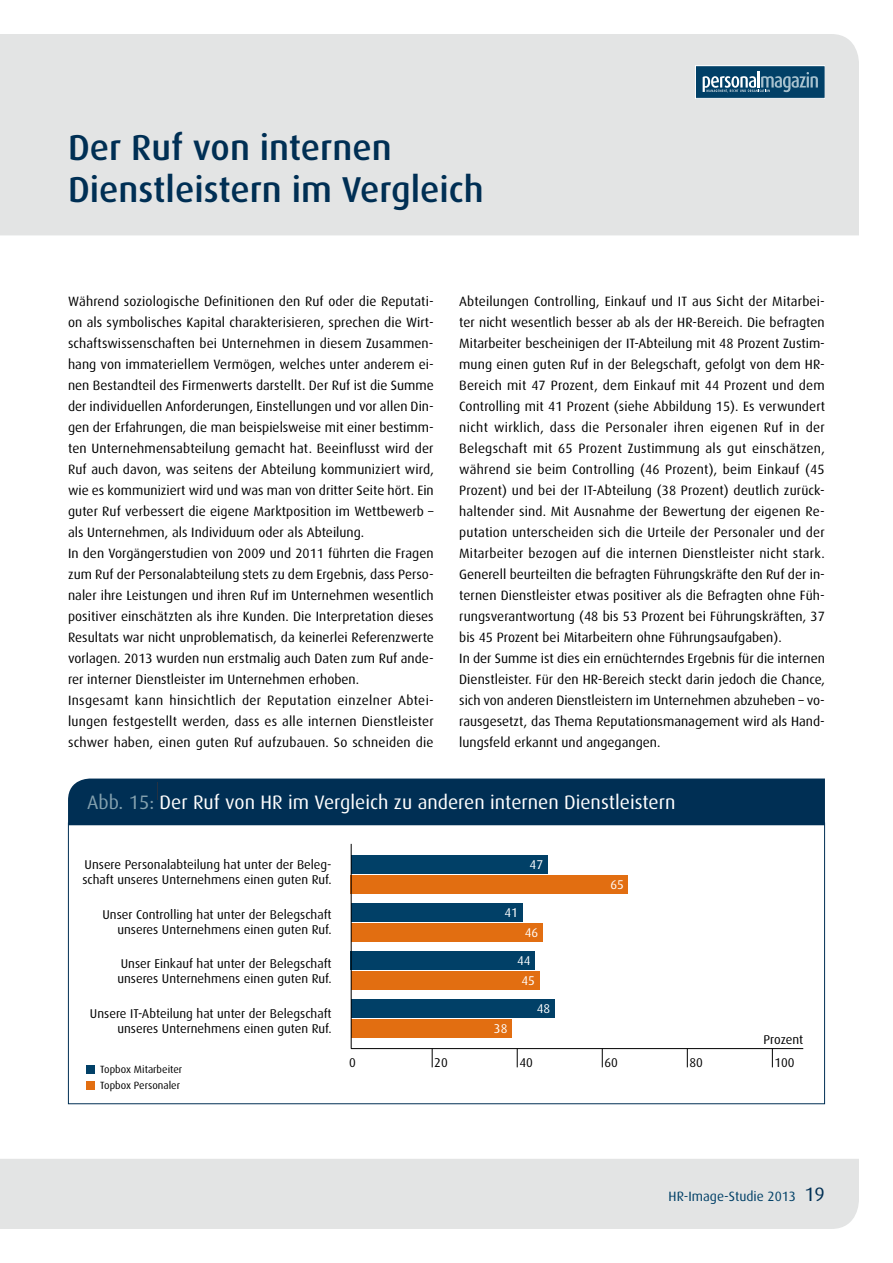
<style>
.page{position:relative;width:893px;height:1263px;background:#fff}
.page>*{position:absolute;margin:0;border:0;box-sizing:border-box;transform-origin:0 0}
.t1{font:500 36px/42px "Dax";color:#002f54}
.t2{font:19.5px "Dax";color:#fff}
.t3{font:13.5px/21px "Dax";letter-spacing:.005em;color:#000}
.t4{font:13.5px "Dax";color:#014067}
.t5{font:12.75px/15px "Dax";color:#000}
.t6{font:12.75px/27.5px "Dax";color:#fff}
.t7{font:10.5px "Dax";color:#000}
.s1{color:#83a0ae}
.s2{font-size:19.5px;color:#002f54}
</style>
<div class="page">
<div style="left:0;top:1159px;width:859px;height:70px;background:#e3e4e4"></div>
<div style="left:0;top:34px;width:859px;height:201px;background:#e3e4e4"></div>
<div style="left:696px;top:66px;width:129px;height:32px;background:#014067"></div>
<svg style="left:703px;top:71px;width:115px;height:22px"></svg>
<div style="left:68px;top:778px;width:757px;height:47px;background:#002f54"></div>
<hr style="left:351px;top:1048px;width:452px;height:1px;background:#000">
<div style="left:86px;top:1081px;width:9px;height:9px;background:#e26e11"></div>
<div style="left:86px;top:1065px;width:9px;height:8px;background:#014067"></div>
<svg style="left:432px;top:1048px;width:1px;height:19px"></svg>
<svg style="left:517px;top:1048px;width:1px;height:19px"></svg>
<svg style="left:602px;top:1048px;width:1px;height:19px"></svg>
<svg style="left:687px;top:1048px;width:1px;height:19px"></svg>
<svg style="left:772px;top:1048px;width:1px;height:19px"></svg>
<div style="left:351px;top:855px;width:196px;height:18px;background:#014067"></div>
<div style="left:351px;top:875px;width:277px;height:19px;background:#e26e11"></div>
<div style="left:351px;top:903px;width:171px;height:18px;background:#014067"></div>
<div style="left:351px;top:923px;width:192px;height:18px;background:#e26e11"></div>
<div style="left:351px;top:951px;width:184px;height:18px;background:#014067"></div>
<div style="left:351px;top:971px;width:188px;height:18px;background:#e26e11"></div>
<div style="left:351px;top:999px;width:203px;height:18px;background:#014067"></div>
<div style="left:351px;top:1019px;width:161px;height:18px;background:#e26e11"></div>
<hr style="left:351px;top:844px;width:1px;height:204px;background:#000">
<p class="t1" style="left:68px;top:127px;width:417px">Der Ruf von internen<br>Dienstleistern im Vergleich</p>
<p class="t3" style="left:68px;top:291px;width:367px">Während soziologische Definitionen den Ruf oder die Reputati&shy;on als symbolisches Kapital charakterisieren, sprechen die Wirt&shy;schaftswissenschaften bei Unternehmen in diesem Zusammen&shy;hang von immateriellem Vermögen, welches unter anderem ei&shy;nen Bestandteil des Firmenwerts darstellt. Der Ruf ist die Summe der individuellen Anforderungen, Einstellungen und vor allen Din&shy;gen der Erfahrungen, die man beispielsweise mit einer bestimm&shy;ten Unternehmensabteilung gemacht hat. Beeinflusst wird der Ruf auch davon, was seitens der Abteilung kommuniziert wird, wie es kommuniziert wird und was man von dritter Seite hört. Ein guter Ruf verbessert die eigene Marktposition im Wettbewerb – als Unternehmen, als Individuum oder als Abteilung.<br>In den Vorgängerstudien von 2009 und 2011 führten die Fragen zum Ruf der Personalabteilung stets zu dem Ergebnis, dass Perso&shy;naler ihre Leistungen und ihren Ruf im Unternehmen wesentlich positiver einschätzten als ihre Kunden. Die Interpretation dieses Resultats war nicht unproblematisch, da keinerlei Referenzwerte vorlagen. 2013 wurden nun erstmalig auch Daten zum Ruf ande&shy;rer interner Dienstleister im Unternehmen erhoben.<br>Insgesamt kann hinsichtlich der Reputation einzelner Abtei&shy;lungen festgestellt werden, dass es alle internen Dienstleister schwer haben, einen guten Ruf aufzubauen. So schneiden die</p>
<p class="t3" style="left:459px;top:291px;width:367px">Abteilungen Controlling, Einkauf und IT aus Sicht der Mitarbei&shy;ter nicht wesentlich besser ab als der HR-Bereich. Die befragten Mitarbeiter bescheinigen der IT-Abteilung mit 48 Prozent Zustim&shy;mung einen guten Ruf in der Belegschaft, gefolgt von dem HR-Bereich mit 47 Prozent, dem Einkauf mit 44 Prozent und dem Controlling mit 41 Prozent (siehe Abbildung 15). Es verwundert nicht wirklich, dass die Personaler ihren eigenen Ruf in der Belegschaft mit 65 Prozent Zustimmung als gut einschätzen, während sie beim Controlling (46 Prozent), beim Einkauf (45<br>Prozent) und bei der IT-Abteilung (38 Prozent) deutlich zurück&shy;haltender sind. Mit Ausnahme der Bewertung der eigenen Re&shy;putation unterscheiden sich die Urteile der Personaler und der Mitarbeiter bezogen auf die internen Dienstleister nicht stark.<br>Generell beurteilten die befragten Führungskräfte den Ruf der in&shy;ternen Dienstleister etwas positiver als die Befragten ohne Füh&shy;rungsverantwortung (48 bis 53 Prozent bei Führungskräften, 37 bis 45 Prozent bei Mitarbeitern ohne Führungsaufgaben).<br>In der Summe ist dies ein ernüchterndes Ergebnis für die internen Dienstleister. Für den HR-Bereich steckt darin jedoch die Chance, sich von anderen Dienstleistern im Unternehmen abzuheben – vo&shy;rausgesetzt, das Thema Reputationsmanagement wird als Hand&shy;lungsfeld erkannt und angegangen.</p>
<p class="t2" style="left:87px;top:791px;width:590px"><span class="s1">Abb. 15:</span> Der Ruf von HR im Vergleich zu anderen internen Dienstleistern</p>
<p class="t5" style="left:82px;top:857px;width:251px">Unsere Personalabteilung hat unter der Beleg&shy;schaft unseres Unternehmens einen guten Ruf.</p>
<p class="t5" style="left:103px;top:907px;width:231px;text-align:right">Unser Controlling hat unter der Belegschaft unseres Unternehmens einen guten Ruf.</p>
<p class="t5" style="left:117px;top:956px;width:216px">Unser Einkauf hat unter der Belegschaft unseres Unternehmens einen guten Ruf.</p>
<p class="t5" style="left:90px;top:1006px;width:243px;text-align:right">Unsere IT-Abteilung hat unter der Belegschaft unseres Unternehmens einen guten Ruf.</p>
<p class="t6" style="left:530px;top:851px;width:15px">47</p>
<p class="t6" style="left:504px;top:899px;width:15px">41</p>
<p class="t6" style="left:494px;top:1015px;width:15px">38</p>
<p class="t6" style="left:517px;top:919px;width:23px;text-indent:8px">46<br>44</p>
<p class="t6" style="left:521px;top:967px;width:15px">45</p>
<p class="t6" style="left:537px;top:995px;width:15px">48</p>
<p class="t6" style="left:610px;top:871px;width:15px">65</p>
<p class="t5" style="left:764px;top:1032px;width:41px">Prozent</p>
<p class="t7" style="left:100px;top:1063px;width:84px">Topbox Mitarbeiter</p>
<p class="t7" style="left:100px;top:1079px;width:81px">Topbox Personaler</p>
<p class="t5" style="left:349px;top:1055px;width:8px">0</p>
<p class="t5" style="left:434px;top:1055px;width:15px">20</p>
<p class="t5" style="left:519px;top:1055px;width:15px">40</p>
<p class="t5" style="left:604px;top:1055px;width:15px">60</p>
<p class="t5" style="left:689px;top:1055px;width:15px">80</p>
<p class="t5" style="left:774px;top:1055px;width:22px">100</p>
<p class="t4" style="left:669px;top:1188px;width:158px">HR-Image-Studie 2013 <span class="s2">19</span></p>
</div>
